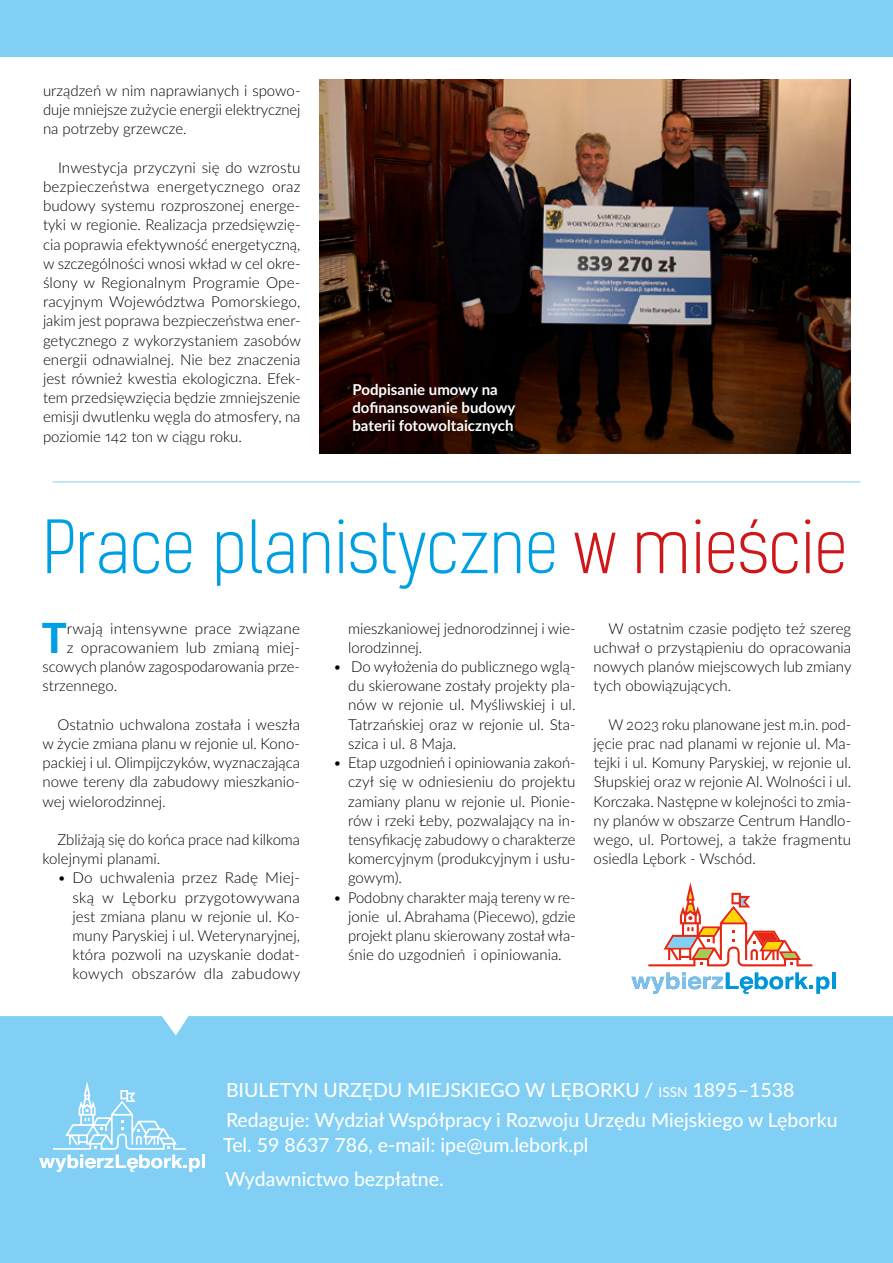
<style>
.page{position:relative;width:893px;height:1263px;background:#fff}
.page>*{position:absolute;margin:0;border:0;box-sizing:border-box;transform-origin:0 0}
.t1{font:300 69.6px "Kelson Sans";color:#009fe3}
.t2{font:800 41.4px "Lato";color:#009fe3}
.t3{font:500 19.5px/29.7px "Lato";color:#fff}
.t4{font:300 15px/19.2px "Lato";color:#000;text-align:justify}
.t5{font:700 15px/18px "Lato";color:#fff}
.s1{color:#cd171a}
.s2{font-size:13.65px}
.s3{font-style:inherit}
</style>
<div class="page">
<div style="left:0;top:1016px;width:893px;height:247px;background:#81cff5"></div>
<div style="left:0;top:0;width:893px;height:57px;background:#81cff5"></div>
<svg style="left:39px;top:1081px;width:166px;height:91px;background:#96d7f6"></svg>
<svg style="left:631px;top:972px;width:198px;height:22px"></svg>
<hr style="left:832px;top:972px;width:3px;height:17px;background:#0097d9">
<svg style="left:648px;top:882px;width:164px;height:84px"></svg>
<img style="left:320px;top:79px;width:530px;height:374px">
<hr style="left:53px;top:482px;width:808px;height:1px;background:#80cff5">
<p class="t4" style="left:43px;top:80px;width:259px">urządzeń w nim naprawianych i spowo&shy;duje mniejsze zużycie energii elektrycznej na potrzeby grzewcze.</p>
<p class="t4" style="left:43px;top:157px;width:259px;text-indent:15px">Inwestycja przyczyni się do wzrostu bezpieczeństwa energetycznego oraz budowy systemu rozproszonej energe&shy;tyki w regionie. Realizacja przedsięwzię&shy;cia poprawia efektywność energetyczną, w szczególności wnosi wkład w cel okre&shy;ślony w Regionalnym Programie Ope&shy;racyjnym Województwa Pomorskiego, jakim jest poprawa bezpieczeństwa ener&shy;getycznego z wykorzystaniem zasobów energii odnawialnej. Nie bez znaczenia jest również kwestia ekologiczna. Efek&shy;tem przedsięwzięcia będzie zmniejszenie emisji dwutlenku węgla do atmosfery, na poziomie 142 ton w ciągu roku.</p>
<p class="t5" style="left:352px;top:380px;width:164px">Podpisanie umowy na dofinansowanie budowy baterii fotowoltaicznych</p>
<h1 class="t1" style="left:43px;top:505px;width:806px">Prace planistyczne <span class="s1">w mieście</span></h1>
<h2 class="t2" style="left:42px;top:607px;width:27px">T</h2>
<p class="t4" style="left:67px;top:618px;width:235px">rwają intensywne prace związane</p>
<p class="t4" style="left:67px;top:637px;width:235px">z opracowaniem lub zmianą miej-</p>
<p class="t4" style="left:43px;top:656px;width:259px">scowych planów zagospodarowania prze-</p>
<p class="t4" style="left:43px;top:676px;width:76px">strzennego.</p>
<p class="t4" style="left:43px;top:714px;width:259px;text-indent:15px">Ostatnio uchwalona została i weszła w życie zmiana planu w rejonie ul. Kono&shy;packiej i ul. Olimpijczyków, wyznaczająca nowe tereny dla zabudowy mieszkanio&shy;wej wielorodzinnej.</p>
<p class="t4" style="left:43px;top:829px;width:259px;text-indent:15px">Zbliżają się do końca prace nad kilkoma kolejnymi planami.</p>
<p class="t4" style="left:73px;top:868px;width:229px;text-indent:-15px">• Do uchwalenia przez Radę Miej&shy;ską w Lęborku przygotowywana jest zmiana planu w rejonie ul. Ko&shy;muny Paryskiej i ul. Weterynaryjnej, która pozwoli na uzyskanie dodat&shy;kowych obszarów dla zabudowy</p>
<p class="t4" style="left:348px;top:618px;width:229px">mieszkaniowej jednorodzinnej i wie&shy;lorodzinnej.</p>
<p class="t4" style="left:348px;top:656px;width:229px;text-indent:-15px">• Do wyłożenia do publicznego wglą&shy;du skierowane zostały projekty pla&shy;nów w rejonie ul. Myśliwskiej i ul.<br>Tatrzańskiej oraz w rejonie ul. Sta&shy;szica i ul. 8 Maja.</p>
<p class="t4" style="left:348px;top:752px;width:229px;text-indent:-15px">• Etap uzgodnień i opiniowania zakoń&shy;czył się w odniesieniu do projektu zamiany planu w rejonie ul. Pionie&shy;rów i rzeki Łeby, pozwalający na in&shy;tensyfikację zabudowy o charakterze komercyjnym (produkcyjnym i usłu&shy;gowym).</p>
<p class="t4" style="left:348px;top:887px;width:229px;text-indent:-15px">• Podobny charakter mają tereny w re&shy;jonie ul. Abrahama (Piecewo), gdzie projekt planu skierowany został wła&shy;śnie do uzgodnień i opiniowania.</p>
<p class="t4" style="left:594px;top:618px;width:259px;text-indent:15px">W ostatnim czasie podjęto też szereg uchwał o przystąpieniu do opracowania nowych planów miejscowych lub zmiany tych obowiązujących.</p>
<p class="t4" style="left:594px;top:714px;width:259px;text-indent:15px">W 2023 roku planowane jest m.in. pod&shy;jęcie prac nad planami w rejonie ul. Ma&shy;tejki i ul. Komuny Paryskiej, w rejonie ul.<br>Słupskiej oraz w rejonie Al. Wolności i ul.<br>Korczaka. Następne w kolejności to zmia&shy;ny planów w obszarze Centrum Handlo&shy;wego, ul. Portowej, a także fragmentu osiedla Lębork - Wschód.</p>
<h3 class="t3" style="left:226px;top:1074px;width:613px">BIULETYN URZĘDU MIEJSKIEGO W LĘBORKU / <span class="s2">ISSN</span> <span class="s3">1895–1538<br></span>Redaguje: Wydział Współpracy i Rozwoju Urzędu Miejskiego w Lęborku</h3>
<h3 class="t3" style="left:223px;top:1127px;width:367px;line-height:34px">Tel. 59 8637 786, e-mail: ipe@um.lebork.pl<br>Wydawnictwo bezpłatne.</h3>
</div>
